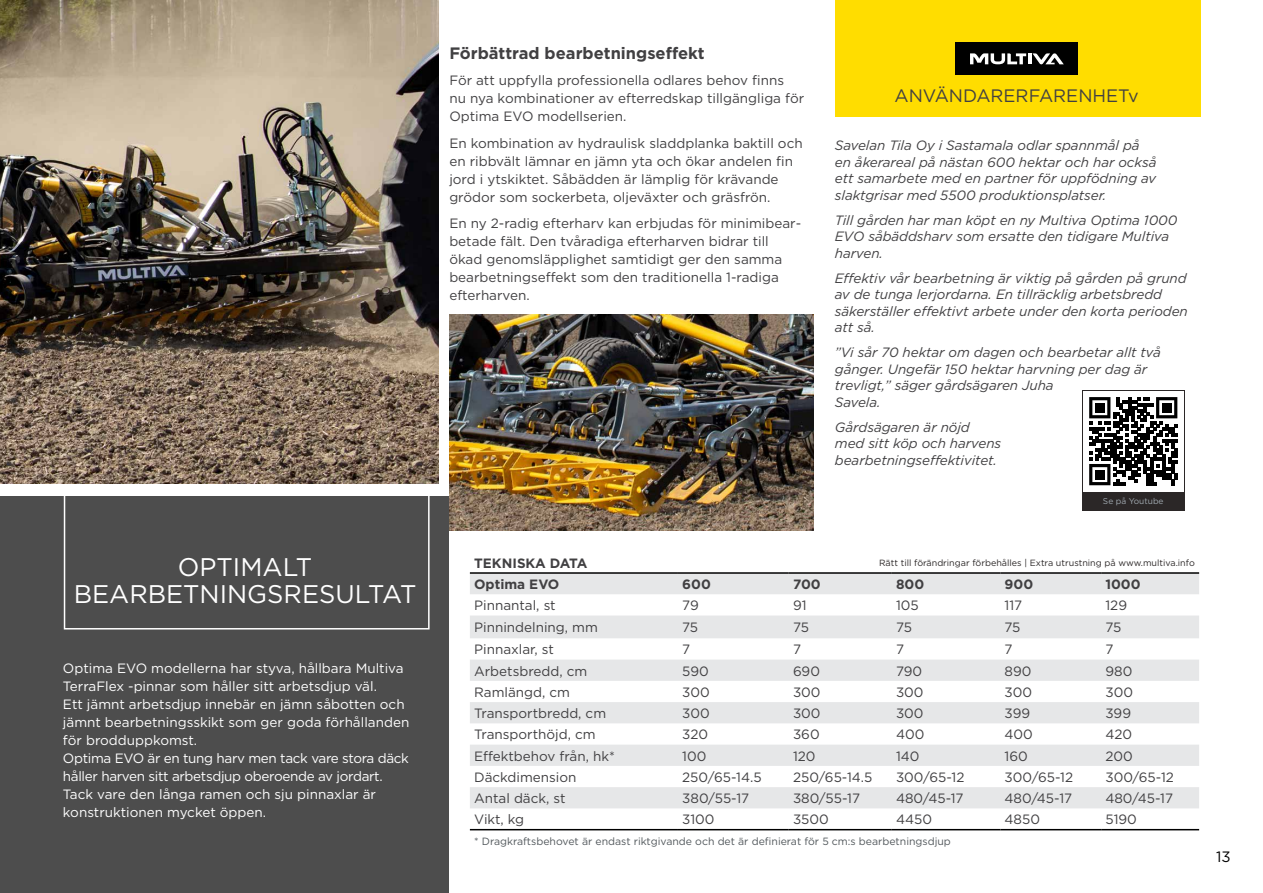
<style>
.page{position:relative;width:1263px;height:893px;background:#fff}
.page>*{position:absolute;margin:0;border:0;box-sizing:border-box;transform-origin:0 0}
.t1{font:25.5px/27px "Gotham";color:#fff;text-align:center}
.t2{font:18px "Gotham";color:#414042}
.t3{font:700 16.5px "Gotham";color:#414042}
.t4{font:15px "Gotham";color:#000}
.t5{font:13.5px/18px "Gotham";color:#414042}
.t6{font:italic 13.5px/16.5px "Gotham";letter-spacing:-.005em;color:#414042}
.t7{font:13.5px/18px "Gotham";color:#fff}
.t8{font:700 13.5px "Gotham";color:#414042}
.t9{font:10.5px "Gotham";color:#52585c}
.t10{font:9px "Gotham";color:#2b2727}
.t11{font:8.4px "Gotham";color:#a1aab1}
</style>
<div class="page">
<div style="left:0;top:496px;width:449px;height:397px;background:#4d4d4d"></div>
<img style="left:0;top:0;width:439px;height:483px">
<div style="left:835px;top:0;width:366px;height:117px;background:#fd0"></div>
<div style="left:955px;top:43px;width:123px;height:32px;background:#000"></div>
<svg style="left:970px;top:53px;width:94px;height:11px"></svg>
<div style="left:64px;top:487px;width:366px;height:142px;border:2px solid #fff"></div>
<svg style="left:470px;top:574px;width:729px;height:234px;fill:#e6e7e8"></svg>
<hr style="left:470px;top:572px;width:208px;height:2px;background:#000">
<hr style="left:678px;top:572px;width:111px;height:2px;background:#000">
<hr style="left:789px;top:572px;width:103px;height:2px;background:#000">
<hr style="left:892px;top:572px;width:108px;height:2px;background:#000">
<hr style="left:1000px;top:572px;width:101px;height:2px;background:#000">
<hr style="left:1101px;top:572px;width:98px;height:2px;background:#000">
<hr style="left:470px;top:829px;width:208px;height:1px;background:#000">
<hr style="left:678px;top:829px;width:111px;height:1px;background:#000">
<hr style="left:789px;top:829px;width:103px;height:1px;background:#000">
<hr style="left:892px;top:829px;width:108px;height:1px;background:#000">
<hr style="left:1000px;top:829px;width:101px;height:1px;background:#000">
<hr style="left:1101px;top:829px;width:98px;height:1px;background:#000">
<div style="left:1082px;top:390px;width:102px;height:120px;background:#2b2727"></div>
<div style="left:1083px;top:391px;width:100px;height:100px;background:#fff"></div>
<svg style="left:1089px;top:397px;width:88px;height:88px"></svg>
<div style="left:1095px;top:403px;width:9px;height:9px;background:#000"></div>
<div style="left:1162px;top:403px;width:9px;height:9px;background:#000"></div>
<div style="left:1095px;top:470px;width:9px;height:9px;background:#000"></div>
<img style="left:449px;top:315px;width:365px;height:215px">
<h1 class="t1" style="left:74px;top:553px;width:344px">OPTIMALT<br>BEARBETNINGSRESULTAT</h1>
<p class="t7" style="left:63px;top:659px;width:348px">Optima EVO modellerna har styva, hållbara Multiva TerraFlex -pinnar som håller sitt arbetsdjup väl.<br>Ett jämnt arbetsdjup innebär en jämn såbotten och jämnt bearbetningsskikt som ger goda förhållanden för brodduppkomst.<br>Optima EVO är en tung harv men tack vare stora däck håller harven sitt arbetsdjup oberoende av jordart.<br>Tack vare den långa ramen och sju pinnaxlar är konstruktionen mycket öppen.</p>
<p class="t3" style="left:449px;top:42px;width:257px">Förbättrad bearbetningseffekt</p>
<p class="t5" style="left:449px;top:71px;width:356px">För att uppfylla professionella odlares behov finns<br>nu nya kombinationer av efterredskap tillgängliga för<br>Optima EVO modellserien.</p>
<p class="t5" style="left:449px;top:134px;width:355px">En kombination av hydraulisk sladdplanka baktill och en ribbvält lämnar en jämn yta och ökar andelen fin jord i ytskiktet. Såbädden är lämplig för krävande grödor som sockerbeta, oljeväxter och gräsfrön.</p>
<p class="t5" style="left:449px;top:214px;width:353px">En ny 2-radig efterharv kan erbjudas för minimibear&shy;betade fält. Den tvåradiga efterharven bidrar till ökad genomsläpplighet samtidigt ger den samma bearbetningseffekt som den traditionella 1-radiga efterharven.</p>
<h2 class="t2" style="left:894px;top:84px;width:246px">ANVÄNDARERFARENHETv</h2>
<p class="t6" style="left:835px;top:137px;width:323px">Savelan Tila Oy i Sastamala odlar spannmål på en åkerareal på nästan 600 hektar och har också ett samarbete med en partner för uppfödning av slaktgrisar med 5500 produktionsplatser.</p>
<p class="t6" style="left:835px;top:211px;width:344px">Till gården har man köpt en ny Multiva Optima 1000<br>EVO såbäddsharv som ersatte den tidigare Multiva harven.</p>
<p class="t6" style="left:835px;top:269px;width:354px">Effektiv vår bearbetning är viktig på gården på grund av de tunga lerjordarna. En tillräcklig arbetsbredd säkerställer effektivt arbete under den korta perioden att så.</p>
<p class="t6" style="left:835px;top:344px;width:327px">”Vi sår 70 hektar om dagen och bearbetar allt två gånger. Ungefär 150 hektar harvning per dag är trevligt,” säger gårdsägaren Juha<br>Savela.</p>
<p class="t6" style="left:835px;top:418px;width:168px">Gårdsägaren är nöjd med sitt köp och harvens bearbetningseffektivitet.</p>
<p class="t11" style="left:1103px;top:496px;width:62px">Se på Youtube</p>
<p class="t8" style="left:474px;top:554px;width:115px">TEKNISKA DATA</p>
<p class="t10" style="left:879px;top:557px;width:317px">Rätt till förändringar förbehålles | Extra utrustning på www.multiva.info</p>
<p class="t8" style="left:474px;top:575px;width:87px">Optima EVO</p>
<p class="t8" style="left:682px;top:575px;width:30px">600</p>
<p class="t8" style="left:793px;top:575px;width:29px">700</p>
<p class="t8" style="left:896px;top:575px;width:30px">800</p>
<p class="t8" style="left:1004px;top:575px;width:30px">900</p>
<p class="t8" style="left:1105px;top:575px;width:37px">1000</p>
<p class="t5" style="left:474px;top:596px;width:83px">Pinnantal, st</p>
<p class="t5" style="left:682px;top:596px;width:18px">79</p>
<p class="t5" style="left:793px;top:596px;width:15px">91</p>
<p class="t5" style="left:896px;top:596px;width:24px">105</p>
<p class="t5" style="left:1004px;top:596px;width:19px">117</p>
<p class="t5" style="left:1105px;top:596px;width:23px">129</p>
<p class="t5" style="left:474px;top:618px;width:125px">Pinnindelning, mm</p>
<p class="t5" style="left:682px;top:618px;width:17px">75</p>
<p class="t5" style="left:793px;top:618px;width:17px">75</p>
<p class="t5" style="left:896px;top:618px;width:17px">75</p>
<p class="t5" style="left:1004px;top:618px;width:17px">75</p>
<p class="t5" style="left:1105px;top:618px;width:17px">75</p>
<p class="t5" style="left:474px;top:640px;width:81px">Pinnaxlar, st</p>
<p class="t5" style="left:682px;top:640px;width:10px">7</p>
<p class="t5" style="left:793px;top:640px;width:10px">7</p>
<p class="t5" style="left:896px;top:640px;width:10px">7</p>
<p class="t5" style="left:1004px;top:640px;width:10px">7</p>
<p class="t5" style="left:1105px;top:640px;width:10px">7</p>
<p class="t5" style="left:474px;top:662px;width:115px">Arbetsbredd, cm</p>
<p class="t5" style="left:682px;top:662px;width:28px">590</p>
<p class="t5" style="left:793px;top:662px;width:28px">690</p>
<p class="t5" style="left:896px;top:662px;width:28px">790</p>
<p class="t5" style="left:1004px;top:662px;width:28px">890</p>
<p class="t5" style="left:1105px;top:662px;width:28px">980</p>
<p class="t5" style="left:474px;top:683px;width:97px">Ramlängd, cm</p>
<p class="t5" style="left:682px;top:683px;width:29px">300</p>
<p class="t5" style="left:793px;top:683px;width:29px">300</p>
<p class="t5" style="left:896px;top:683px;width:29px">300</p>
<p class="t5" style="left:1004px;top:683px;width:29px">300</p>
<p class="t5" style="left:1105px;top:683px;width:29px">300</p>
<p class="t5" style="left:474px;top:704px;width:134px">Transportbredd, cm</p>
<p class="t5" style="left:682px;top:704px;width:29px">300</p>
<p class="t5" style="left:793px;top:704px;width:29px">300</p>
<p class="t5" style="left:896px;top:704px;width:29px">300</p>
<p class="t5" style="left:1004px;top:704px;width:27px">399</p>
<p class="t5" style="left:1105px;top:704px;width:27px">399</p>
<p class="t5" style="left:474px;top:725px;width:123px">Transporthöjd, cm</p>
<p class="t5" style="left:682px;top:725px;width:28px">320</p>
<p class="t5" style="left:793px;top:725px;width:28px">360</p>
<p class="t5" style="left:896px;top:725px;width:30px">400</p>
<p class="t5" style="left:1004px;top:725px;width:30px">400</p>
<p class="t5" style="left:1105px;top:725px;width:28px">420</p>
<p class="t5" style="left:474px;top:747px;width:142px">Effektbehov från, hk*</p>
<p class="t5" style="left:682px;top:747px;width:26px">100</p>
<p class="t5" style="left:793px;top:747px;width:24px">120</p>
<p class="t5" style="left:896px;top:747px;width:25px">140</p>
<p class="t5" style="left:1004px;top:747px;width:25px">160</p>
<p class="t5" style="left:1105px;top:747px;width:29px">200</p>
<p class="t5" style="left:474px;top:768px;width:104px">Däckdimension</p>
<p class="t5" style="left:682px;top:768px;width:81px">250/65-14.5</p>
<p class="t5" style="left:793px;top:768px;width:81px">250/65-14.5</p>
<p class="t5" style="left:896px;top:768px;width:70px">300/65-12</p>
<p class="t5" style="left:1004px;top:768px;width:70px">300/65-12</p>
<p class="t5" style="left:1105px;top:768px;width:70px">300/65-12</p>
<p class="t5" style="left:474px;top:789px;width:93px">Antal däck, st</p>
<p class="t5" style="left:682px;top:789px;width:69px">380/55-17</p>
<p class="t5" style="left:793px;top:789px;width:69px">380/55-17</p>
<p class="t5" style="left:896px;top:789px;width:69px">480/45-17</p>
<p class="t5" style="left:1004px;top:789px;width:69px">480/45-17</p>
<p class="t5" style="left:1105px;top:789px;width:69px">480/45-17</p>
<p class="t5" style="left:474px;top:810px;width:52px">Vikt, kg</p>
<p class="t5" style="left:682px;top:810px;width:34px">3100</p>
<p class="t5" style="left:793px;top:810px;width:37px">3500</p>
<p class="t5" style="left:896px;top:810px;width:38px">4450</p>
<p class="t5" style="left:1004px;top:810px;width:37px">4850</p>
<p class="t5" style="left:1105px;top:810px;width:33px">5190</p>
<p class="t9" style="left:474px;top:834px;width:478px">* Dragkraftsbehovet är endast riktgivande och det är definierat för 5 cm:s bearbetningsdjup</p>
<p class="t4" style="left:1216px;top:847px;width:16px">13</p>
</div>
